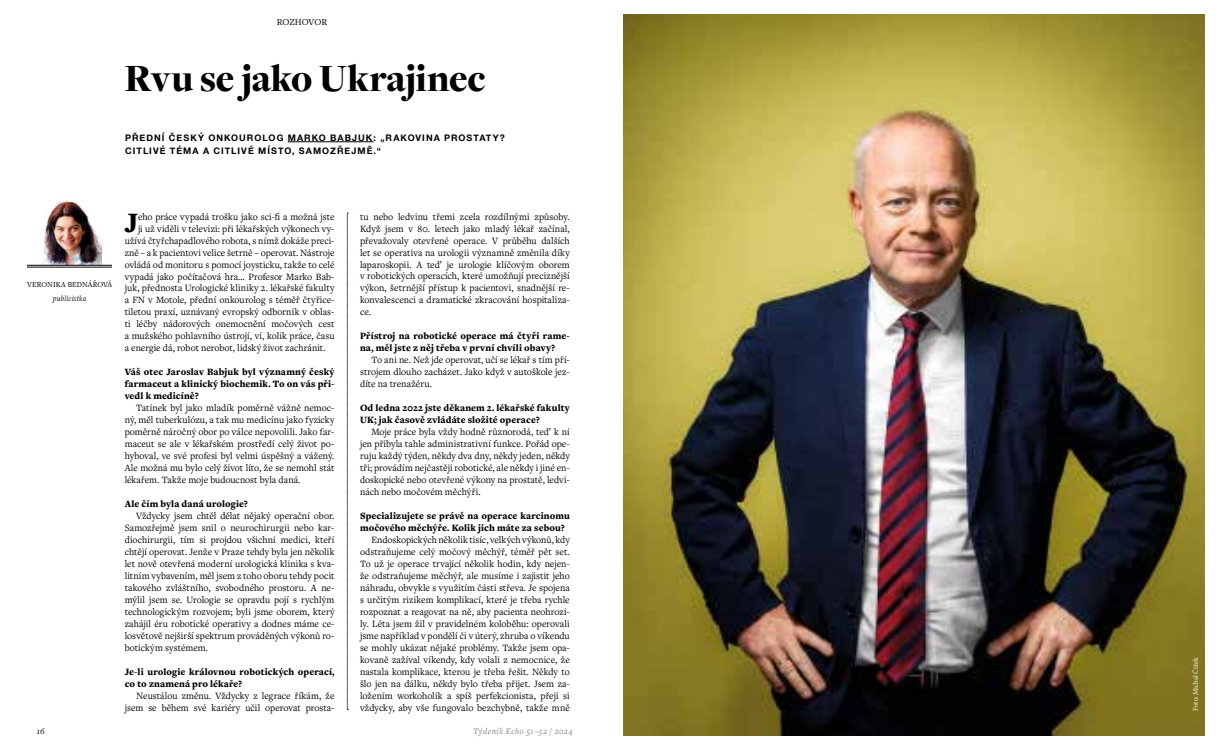
<style>
.page{position:relative;width:1219px;height:755px;background:#fff}
.page>*{position:absolute;margin:0;border:0;box-sizing:border-box;transform-origin:0 0}
.t1{font:900 40px "Freight Disp Pro";letter-spacing:-.01em;color:#000}
.t2{font:900 29.2px "Freight Text Pro";color:#000}
.t3{font:10px/12px "Freight Text Pro";color:#000;text-align:justify}
.t4{font:900 10px/12px "Freight Text Pro";letter-spacing:.01em;color:#000}
.t5{font:9.5px "Freight Text Pro";color:#000}
.t6{font:700 9px/13px "Helvetica Neue";letter-spacing:.115em;color:#000}
.t7{font:italic 9px "Freight Text Pro";letter-spacing:.04em;color:#878787}
.t8{font:italic 9px "Freight Text Pro";color:#000}
.t9{font:8px "Freight Text Pro";letter-spacing:.01em;color:#000}
.t10{font:italic 8px "Freight Text Pro";letter-spacing:.02em;color:#000}
.t11{font:7px "Minion Pro";letter-spacing:-.005em;color:#fff}
</style>
<div class="page">
<img style="left:624px;top:14px;width:581px;height:720px">
<hr style="left:288px;top:141px;width:86px;height:1px;background:#000">
<svg style="left:347px;top:213px;width:1px;height:496px"></svg>
<img style="left:39px;top:200px;width:62px;height:65px">
<hr style="left:27px;top:265px;width:85px;height:1px;background:#000">
<hr style="left:27px;top:267px;width:85px;height:1px;background:#000">
<p class="t5" style="left:277px;top:16px;width:52px">ROZHOVOR</p>
<h1 class="t1" style="left:125px;top:52px;width:362px">Rvu se jako Ukrajinec</h1>
<p class="t6" style="left:125px;top:131px;width:381px">PŘEDNÍ ČESKÝ ONKOUROLOG MARKO BABJUK: „RAKOVINA PROSTATY?<br>CITLIVÉ TÉMA A CITLIVÉ MÍSTO, SAMOZŘEJMĚ.“</p>
<p class="t9" style="left:27px;top:279px;width:87px">VERONIKA BEDNÁŘOVÁ</p>
<p class="t10" style="left:53px;top:293px;width:35px">publicistka</p>
<h2 class="t2" style="left:125px;top:202px;width:15px">J</h2>
<p class="t3" style="left:138px;top:210px;width:198px">eho práce vypadá trošku jako sci-fi a možná jste</p>
<p class="t3" style="left:138px;top:222px;width:198px">ji už viděli v televizi: při lékařských výkonech vy-</p>
<p class="t3" style="left:125px;top:234px;width:211px">užívá čtyřchapadlového robota, s nímž dokáže preci-</p>
<p class="t3" style="left:125px;top:246px;width:211px">zně – a k pacientovi velice šetrně – operovat. Nástroje</p>
<p class="t3" style="left:125px;top:258px;width:211px">ovládá od monitoru s pomocí joysticku, takže to celé</p>
<p class="t3" style="left:125px;top:270px;width:211px">vypadá jako počítačová hra… Profesor Marko Bab-</p>
<p class="t3" style="left:125px;top:282px;width:211px">juk, přednosta Urologické kliniky 2. lékařské fakulty</p>
<p class="t3" style="left:125px;top:294px;width:211px">a FN v Motole, přední onkourolog s téměř čtyřice-</p>
<p class="t3" style="left:125px;top:305px;width:211px">tiletou praxí, uznávaný evropský odborník v oblas-</p>
<p class="t3" style="left:125px;top:317px;width:211px">ti léčby nádorových onemocnění močových cest</p>
<p class="t3" style="left:125px;top:329px;width:211px">a mužského pohlavního ústrojí, ví, kolik práce, času</p>
<p class="t3" style="left:125px;top:341px;width:202px">a energie dá, robot nerobot, lidský život zachránit.</p>
<p class="t4" style="left:125px;top:365px;width:211px;text-align:justify">Váš otec Jaroslav Babjuk byl významný český farmaceut a klinický biochemik. To on vás při&shy;vedl k medicíně?</p>
<p class="t3" style="left:125px;top:401px;width:211px;text-indent:11px">Tatínek byl jako mladík poměrně vážně nemoc&shy;ný, měl tuberkulózu, a tak mu medicínu jako fyzicky poměrně náročný obor po válce nepovolili. Jako far&shy;maceut se ale v lékařském prostředí celý život po&shy;hyboval, ve své profesi byl velmi úspěšný a vážený.<br>Ale možná mu bylo celý život líto, že se nemohl stát lékařem. Takže moje budoucnost byla daná.</p>
<p class="t4" style="left:125px;top:497px;width:125px">Ale čím byla daná urologie?</p>
<p class="t3" style="left:125px;top:509px;width:211px;text-indent:11px">Vždycky jsem chtěl dělat nějaký operační obor.<br>Samozřejmě jsem snil o neurochirurgii nebo kar&shy;diochirurgii, tím si projdou všichni medici, kteří chtějí operovat. Jenže v Praze tehdy byla jen několik let nově otevřená moderní urologická klinika s kva&shy;litním vybavením, měl jsem z toho oboru tehdy pocit takového zvláštního, svobodného prostoru. A ne&shy;mýlil jsem se. Urologie se opravdu pojí s rychlým technologickým rozvojem; byli jsme oborem, který zahájil éru robotické operativy a dodnes máme ce&shy;losvětově nejširší spektrum prováděných výkonů ro&shy;botickým systémem.</p>
<p class="t4" style="left:125px;top:665px;width:211px">Je-li urologie královnou robotických operací, co to znamená pro lékaře?</p>
<p class="t3" style="left:125px;top:689px;width:211px;text-align:right">Neustálou změnu. Vždycky z legrace říkám, že jsem se během své kariéry učil operovat prosta-</p>
<p class="t3" style="left:360px;top:210px;width:211px">tu nebo ledvinu třemi zcela rozdílnými způsoby.<br>Když jsem v 80. letech jako mladý lékař začínal, převažovaly otevřené operace. V průběhu dalších let se operativa na urologii významně změnila díky laparoskopii. A teď je urologie klíčovým oborem v robotických operacích, které umožňují preciznější výkon, šetrnější přístup k pacientovi, snadnější re&shy;konvalescenci a dramatické zkracování hospitaliza&shy;ce.</p>
<p class="t4" style="left:360px;top:330px;width:211px">Přístroj na robotické operace má čtyři rame&shy;na, měl jste z něj třeba v první chvíli obavy?</p>
<p class="t3" style="left:360px;top:353px;width:211px;text-indent:11px">To ani ne. Než jde operovat, učí se lékař s tím pří&shy;strojem dlouho zacházet. Jako když v autoškole jez&shy;díte na trenažéru.</p>
<p class="t4" style="left:360px;top:401px;width:211px">Od ledna 2022 jste děkanem 2. lékařské fakulty<br>UK; jak časově zvládáte složité operace?</p>
<p class="t3" style="left:360px;top:425px;width:211px;text-indent:11px">Moje práce byla vždy hodně různorodá, teď k ní jen přibyla tahle administrativní funkce. Pořád ope&shy;ruju každý týden, někdy dva dny, někdy jeden, někdy tři; provádím nejčastěji robotické, ale někdy i jiné en&shy;doskopické nebo otevřené výkony na prostatě, ledvi&shy;nách nebo močovém měchýři.</p>
<p class="t4" style="left:360px;top:509px;width:211px">Specializujete se právě na operace karcinomu močového měchýře. Kolik jich máte za sebou?</p>
<p class="t3" style="left:360px;top:533px;width:211px;text-indent:11px">Endoskopických několik tisíc, velkých výkonů, kdy odstraňujeme celý močový měchýř, téměř pět set.<br>To už je operace trvající několik hodin, kdy nejen&shy;že odstraňujeme měchýř, ale musíme i zajistit jeho náhradu, obvykle s využitím části střeva. Je spojena s určitým rizikem komplikací, které je třeba rychle rozpoznat a reagovat na ně, aby pacienta neohrozi&shy;ly. Léta jsem žil v pravidelném koloběhu: operovali jsme například v pondělí či v úterý, zhruba o víkendu se mohly ukázat nějaké problémy. Takže jsem opa&shy;kovaně zažíval víkendy, kdy volali z nemocnice, že nastala komplikace, kterou je třeba řešit. Někdy to šlo jen na dálku, někdy bylo třeba přijet. Jsem za&shy;ložením workoholik a spíš perfekcionista, přeji si vždycky, aby vše fungovalo bezchybně, takže mně</p>
<p class="t8" style="left:37px;top:725px;width:9px">16</p>
<p class="t7" style="left:473px;top:725px;width:101px">Týdeník Echo 51–52 / 2024</p>
<p class="t11" style="left:1191px;top:710px;width:55px;rotate:-90deg">Foto: Michal Čížek</p>
</div>
